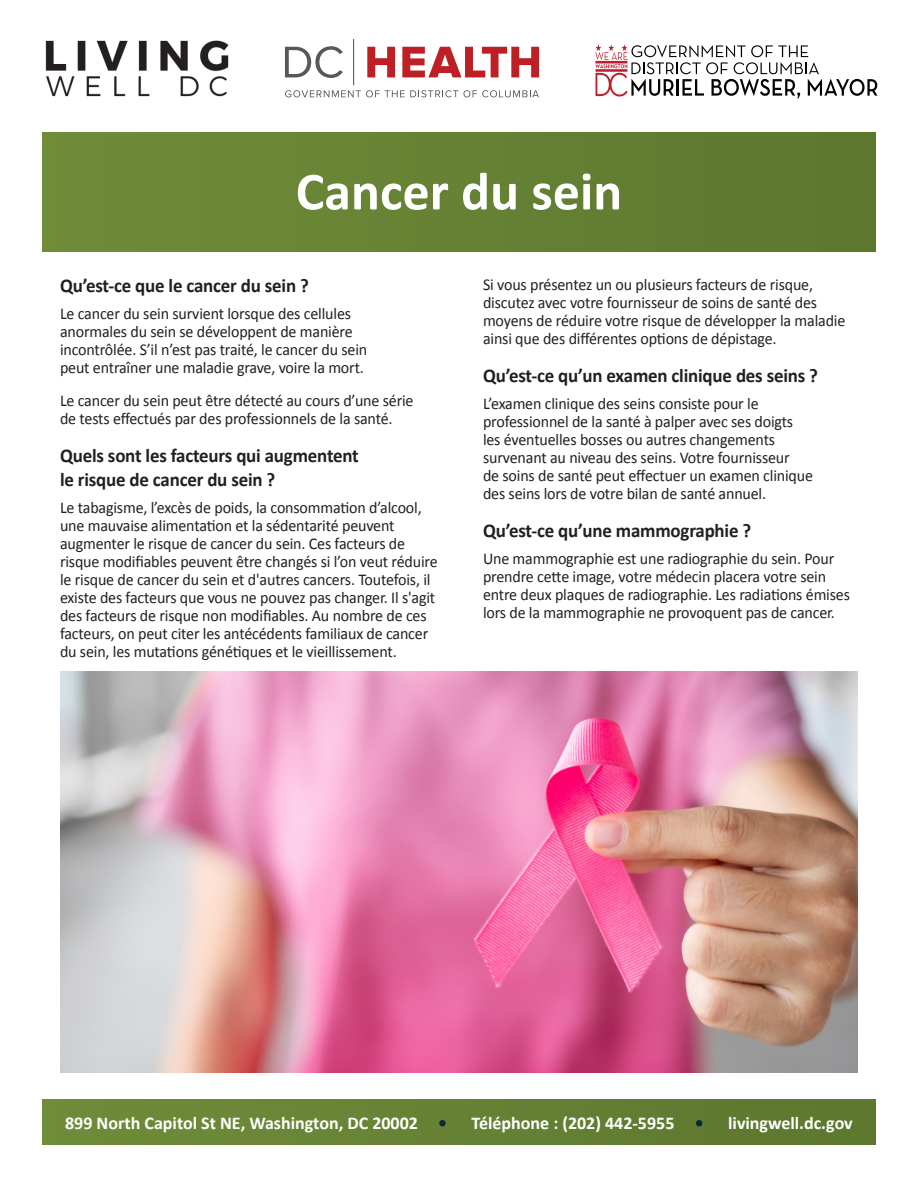
<style>
.page{position:relative;width:918px;height:1188px;background:#fff}
.page>*{position:absolute;margin:0;border:0;box-sizing:border-box;transform-origin:0 0}
.t1{font:700 54px "Calibri";color:#fff}
.t2{font:700 19.5px/23.4px "Calibri";letter-spacing:-.01em;color:#231f20}
.t3{font:700 18px "Calibri";color:#fff}
.body{font:16.5px/18px "Calibri";letter-spacing:-.01em;color:#231f20}
.s1{color:#0a2938}
</style>
<div class="page">
<div style="left:43px;top:1100px;width:832px;height:44px;background:#668234"></div>
<div style="left:43px;top:133px;width:832px;height:118px;background:#668234"></div>
<img style="left:60px;top:671px;width:797px;height:402px">
<img style="left:45px;top:40px;width:184px;height:57px">
<svg style="left:285px;top:46px;width:58px;height:32px"></svg>
<svg style="left:367px;top:47px;width:28px;height:30px"></svg>
<svg style="left:402px;top:47px;width:137px;height:30px"></svg>
<hr style="left:353px;top:39px;width:1px;height:46px;background:#57585a">
<svg style="left:285px;top:90px;width:254px;height:7px"></svg>
<svg style="left:595px;top:44px;width:282px;height:54px"></svg>
<p class="t1" style="left:296px;top:157px;width:328px">Cancer du sein</p>
<h2 class="t2" style="left:60px;top:274px;width:250px">Qu’est-ce que le cancer du sein ?</h2>
<p class="body" style="left:60px;top:304px;width:309px">Le cancer du sein survient lorsque des cellules anormales du sein se développent de manière incontrôlée. S’il n’est pas traité, le cancer du sein peut entraîner une maladie grave, voire la mort.</p>
<p class="body" style="left:60px;top:391px;width:355px">Le cancer du sein peut être détecté au cours d’une série de tests effectués par des professionnels de la santé.</p>
<h2 class="t2" style="left:60px;top:444px;width:300px">Quels sont les facteurs qui augmentent le risque de cancer du sein ?</h2>
<p class="body" style="left:60px;top:498px;width:379px">Le tabagisme, l’excès de poids, la consommation d’alcool, une mauvaise alimentation et la sédentarité peuvent augmenter le risque de cancer du sein. Ces facteurs de risque modifiables peuvent être changés si l’on veut réduire le risque de cancer du sein et d'autres cancers. Toutefois, il existe des facteurs que vous ne pouvez pas changer. Il s'agit des facteurs de risque non modifiables. Au nombre de ces facteurs, on peut citer les antécédents familiaux de cancer du sein, les mutations génétiques et le vieillissement.</p>
<p class="body" style="left:483px;top:275px;width:364px">Si vous présentez un ou plusieurs facteurs de risque, discutez avec votre fournisseur de soins de santé des moyens de réduire votre risque de développer la maladie ainsi que des différentes options de dépistage.</p>
<h2 class="t2" style="left:483px;top:364px;width:337px">Qu’est-ce qu’un examen clinique des seins ?</h2>
<p class="body" style="left:483px;top:395px;width:332px">L’examen clinique des seins consiste pour le professionnel de la santé à palper avec ses doigts les éventuelles bosses ou autres changements survenant au niveau des seins. Votre fournisseur<br>de soins de santé peut effectuer un examen clinique des seins lors de votre bilan de santé annuel.</p>
<h2 class="t2" style="left:483px;top:519px;width:270px">Qu’est-ce qu’une mammographie ?</h2>
<p class="body" style="left:483px;top:550px;width:368px">Une mammographie est une radiographie du sein. Pour prendre cette image, votre médecin placera votre sein entre deux plaques de radiographie. Les radiations émises lors de la mammographie ne provoquent pas de cancer.</p>
<p class="t3" style="left:65px;top:1111px;width:384px">899 North Capitol St NE, Washington, DC 20002 <span class="s1">•</span></p>
<p class="t3" style="left:472px;top:1111px;width:234px">Téléphone : (202) 442-5955 <span class="s1">•</span></p>
<p class="t3" style="left:728px;top:1111px;width:126px">livingwell.dc.gov</p>
</div>
